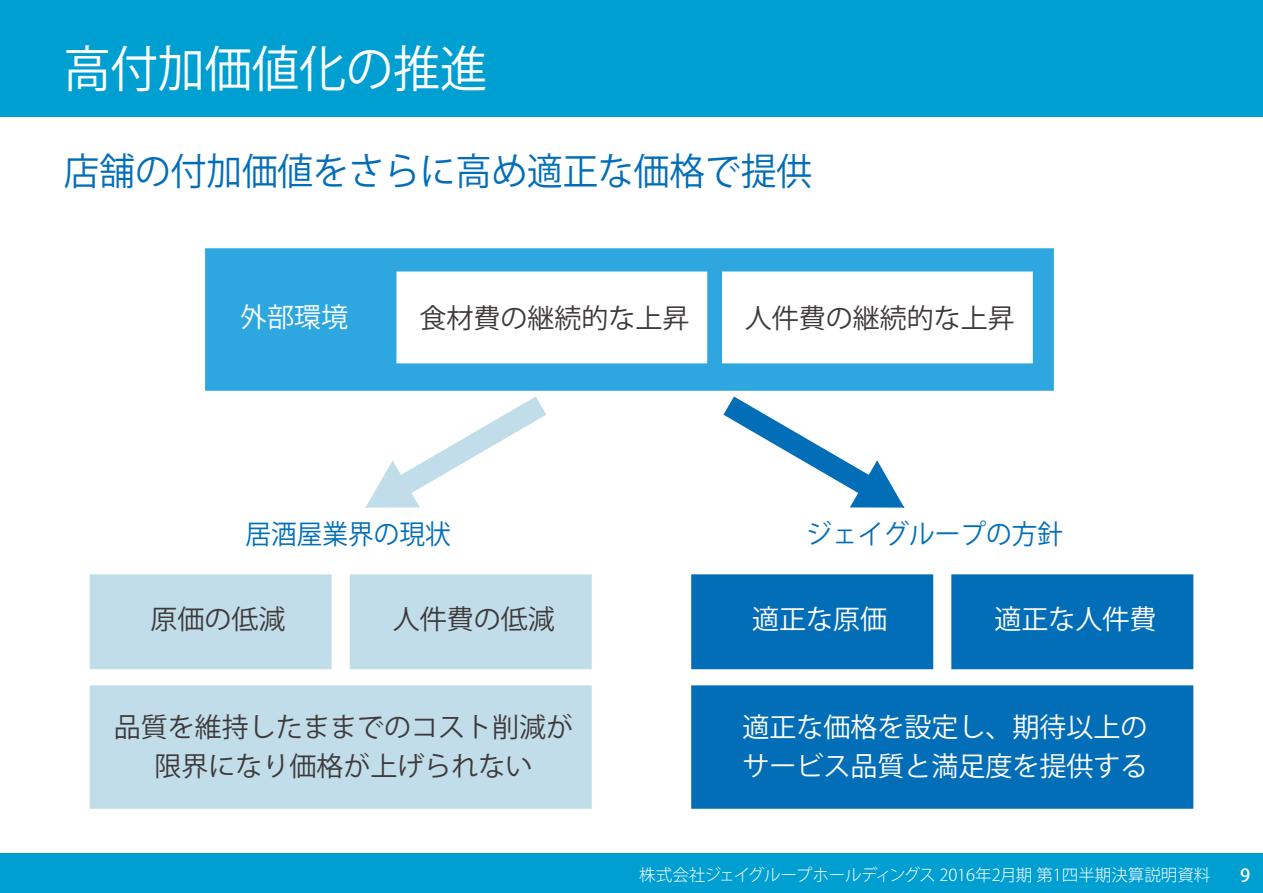
<style>
.page{position:relative;width:1263px;height:893px;background:#009fd2}
.page>*{position:absolute;margin:0;border:0;box-sizing:border-box;transform-origin:0 0}
.t1{font:49.5px "Koz Go Pro";color:#fff;scale:.95 1}
.t2{font:37.5px "Koz Go Pro";color:#036eb8;scale:.95 1}
.t3{font:27px/39px "Koz Go Pro";color:#3e3a39;text-align:center}
.t4{font:27px/39px "Koz Go Pro";color:#fff}
.t5{font:27px "Koz Go Pro";color:#036eb8;scale:.95 1}
.t6{font:500 18px "Koz Go Pro";color:#fff}
.t7{font:300 16.5px "Koz Go Pro";color:#fff}
</style>
<div class="page">
<div style="left:0;top:117px;width:1263px;height:735px;background:#fff"></div>
<div style="left:205px;top:248px;width:849px;height:143px;background:#2ea7e0;border:4px solid #2ea7e0"></div>
<div style="left:396px;top:271px;width:311px;height:92px;background:#fff;border:4px solid #fff"></div>
<div style="left:722px;top:271px;width:311px;height:92px;background:#fff;border:4px solid #fff"></div>
<div style="left:350px;top:574px;width:242px;height:95px;background:#c2ddea;border:4px solid #c2ddea"></div>
<div style="left:90px;top:574px;width:242px;height:95px;background:#c2ddea;border:4px solid #c2ddea"></div>
<div style="left:90px;top:685px;width:502px;height:124px;background:#c2ddea;border:4px solid #c2ddea"></div>
<div style="left:951px;top:574px;width:242px;height:95px;background:#036eb8;border:4px solid #036eb8"></div>
<div style="left:691px;top:574px;width:242px;height:95px;background:#036eb8;border:4px solid #036eb8"></div>
<div style="left:691px;top:685px;width:502px;height:124px;background:#036eb8;border:4px solid #036eb8"></div>
<svg style="left:365px;top:386px;width:205px;height:122px"></svg>
<svg style="left:700px;top:386px;width:204px;height:122px"></svg>
<h1 class="t1" style="left:64px;top:37px;width:447px">高付加価値化の推進</h1>
<h2 class="t2" style="left:64px;top:147px;width:789px">店舗の付加価値をさらに高め適正な価格で提供</h2>
<p class="t4" style="left:240px;top:298px;width:109px">外部環境</p>
<p class="t3" style="left:419px;top:299px;width:271px">食材費の継続的な上昇</p>
<p class="t3" style="left:745px;top:299px;width:272px">人件費の継続的な上昇</p>
<p class="t5" style="left:245px;top:517px;width:218px">居酒屋業界の現状</p>
<p class="t5" style="left:806px;top:517px;width:271px">ジェイグループの方針</p>
<p class="t3" style="left:151px;top:601px;width:136px">原価の低減</p>
<p class="t3" style="left:393px;top:601px;width:163px">人件費の低減</p>
<p class="t3" style="left:114px;top:709px;width:460px">品質を維持したままでのコスト削減が限界になり価格が上げられない</p>
<p class="t4" style="left:752px;top:601px;width:136px">適正な原価</p>
<p class="t4" style="left:994px;top:601px;width:163px">適正な人件費</p>
<p class="t4" style="left:742px;top:709px;width:407px">適正な価格を設定し、期待以上のサービス品質と満足度を提供する</p>
<p class="t7" style="left:639px;top:864px;width:573px">株式会社ジェイグループホールディングス 2016年2月期 第1四半期決算説明資料</p>
<p class="t6" style="left:1240px;top:864px;width:12px">9</p>
</div>
